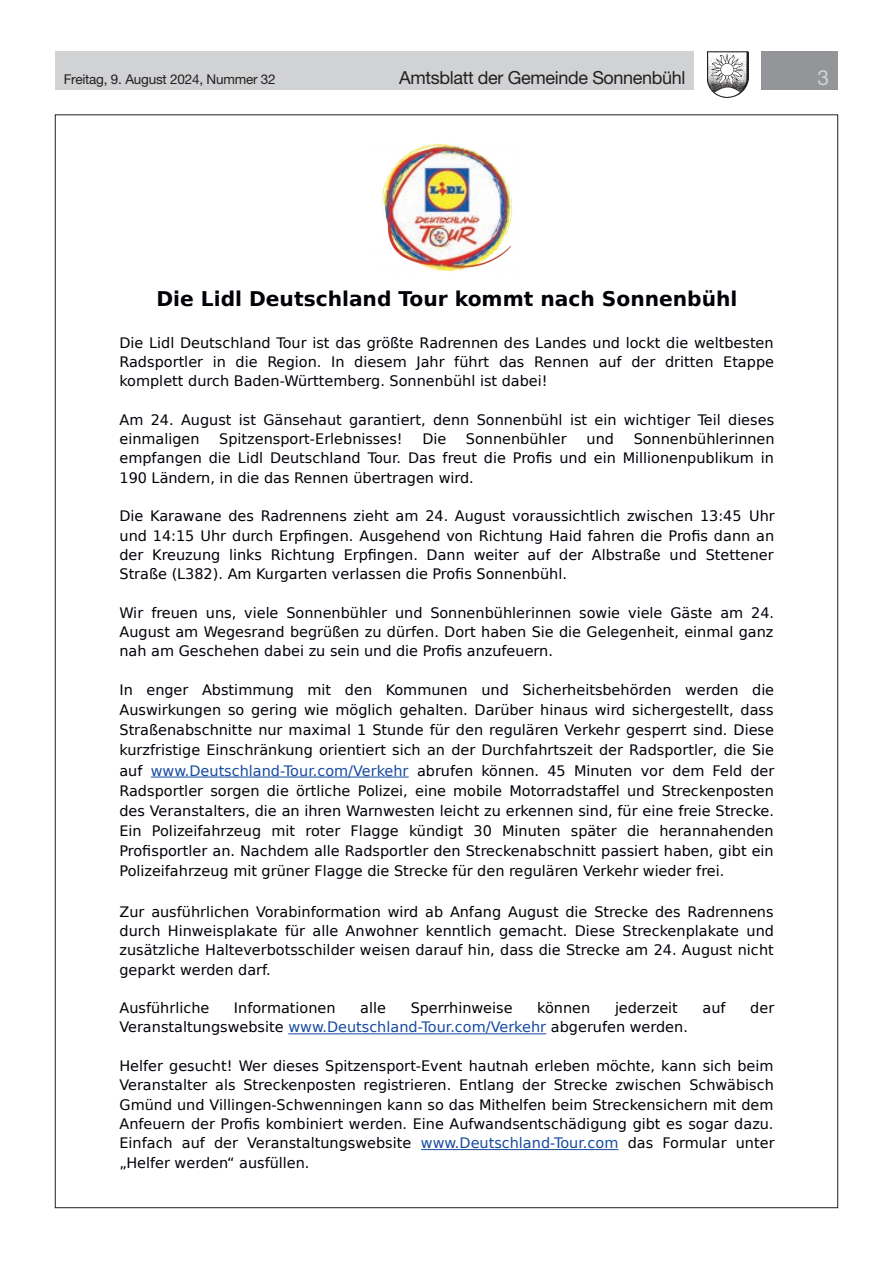
<style>
.page{position:relative;width:893px;height:1263px;background:#fff}
.page>*{position:absolute;margin:0;border:0;box-sizing:border-box;transform-origin:0 0}
.t1{font:21px "Helvetica Neue LT Std";color:#d1d2d4}
.t2{font:700 20.25px "DejaVu Sans";color:#000208}
.t3{font:18px "Helvetica Neue LT Std";letter-spacing:-.02em;color:#231f20}
.t4{font:14.4px/19.4px "DejaVu Sans";color:#000208;text-align:justify}
.t5{font:13.5px "Helvetica Neue LT Std";letter-spacing:-.015em;color:#231f20}
.s1{color:#164a9f}
</style>
<div class="page">
<div style="left:55px;top:51px;width:639px;height:38px;background:#d1d2d4"></div>
<div style="left:761px;top:51px;width:77px;height:38px;background:#939598"></div>
<img style="left:707px;top:51px;width:41px;height:47px">
<img style="left:382px;top:144px;width:131px;height:128px">
<hr style="left:151px;top:777px;width:258px;height:1px;background:#164a9f">
<hr style="left:288px;top:1033px;width:258px;height:1px;background:#164a9f">
<hr style="left:421px;top:1149px;width:198px;height:1px;background:#164a9f">
<p class="t5" style="left:64px;top:71px;width:213px">Freitag, 9. August 2024, Nummer 32</p>
<p class="t3" style="left:399px;top:67px;width:288px">Amtsblatt der Gemeinde Sonnenbühl</p>
<h1 class="t1" style="left:817px;top:65px;width:13px">3</h1>
<h2 class="t2" style="left:156px;top:290px;width:582px">Die Lidl Deutschland Tour kommt nach Sonnenbühl</h2>
<p class="t4" style="left:119px;top:334px;width:656px">Die Lidl Deutschland Tour ist das größte Radrennen des Landes und lockt die weltbesten Radsportler in die Region. In diesem Jahr führt das Rennen auf der dritten Etappe komplett durch Baden-Württemberg. Sonnenbühl ist dabei!</p>
<p class="t4" style="left:119px;top:411px;width:656px">Am 24. August ist Gänsehaut garantiert, denn Sonnenbühl ist ein wichtiger Teil dieses einmaligen</p>
<p class="t4" style="left:119px;top:430px;width:657px;text-indent:514px">Sonnenbühlerinnen empfangen die Lidl Deutschland Tour. Das freut die Profis und ein Millionenpublikum in 190 Ländern, in die das Rennen übertragen wird.</p>
<p class="t4" style="left:119px;top:508px;width:657px">Die Karawane des Radrennens zieht am 24. August voraussichtlich zwischen 13:45 Uhr und 14:15 Uhr durch Erpfingen. Ausgehend von Richtung Haid fahren die Profis dann an der Kreuzung links Richtung Erpfingen. Dann weiter auf der Albstraße und Stettener Straße (L382). Am Kurgarten verlassen die Profis Sonnenbühl.</p>
<p class="t4" style="left:119px;top:604px;width:656px">Wir freuen uns, viele Sonnenbühler und Sonnenbühlerinnen sowie viele Gäste am 24.<br>August am Wegesrand begrüßen zu dürfen. Dort haben Sie die Gelegenheit, einmal ganz nah am Geschehen dabei zu sein und die Profis anzufeuern.</p>
<p class="t4" style="left:119px;top:681px;width:656px;line-height:20.1px">In enger Abstimmung mit den Kommunen und Sicherheitsbehörden werden die Auswirkungen so gering wie möglich gehalten. Darüber hinaus wird sichergestellt, dass Straßenabschnitte nur maximal 1 Stunde für den regulären Verkehr gesperrt sind. Diese kurzfristige Einschränkung orientiert sich an der Durchfahrtszeit der Radsportler, die Sie auf <span class="s1">www.Deutschland-Tour.com/Verkehr</span> abrufen können. 45 Minuten vor dem Feld der Radsportler sorgen die örtliche Polizei, eine mobile Motorradstaffel und Streckenposten des Veranstalters, die an ihren Warnwesten leicht zu erkennen sind, für eine freie Strecke.<br>Ein Polizeifahrzeug mit roter Flagge kündigt 30 Minuten später die herannahenden Profisportler an. Nachdem alle Radsportler den Streckenabschnitt passiert haben, gibt ein Polizeifahrzeug mit grüner Flagge die Strecke für den regulären Verkehr wieder frei.</p>
<p class="t4" style="left:119px;top:903px;width:656px">Zur ausführlichen Vorabinformation wird ab Anfang August die Strecke des Radrennens durch Hinweisplakate für alle Anwohner kenntlich gemacht. Diese Streckenplakate und zusätzliche Halteverbotsschilder weisen darauf hin, dass die Strecke am 24. August nicht geparkt werden darf.</p>
<p class="t4" style="left:119px;top:999px;width:91px">Ausführliche</p>
<p class="t4" style="left:234px;top:999px;width:103px">Informationen</p>
<p class="t4" style="left:360px;top:999px;width:27px">alle</p>
<p class="t4" style="left:411px;top:999px;width:103px">Sperrhinweise</p>
<p class="t4" style="left:537px;top:999px;width:55px">können</p>
<p class="t4" style="left:615px;top:999px;width:64px">jederzeit</p>
<p class="t4" style="left:703px;top:999px;width:25px">auf</p>
<p class="t4" style="left:750px;top:999px;width:25px">der</p>
<p class="t4" style="left:119px;top:1019px;width:570px">Veranstaltungswebsite <span class="s1">www.Deutschland-Tour.com/Verkehr</span> abgerufen werden.</p>
<p class="t4" style="left:119px;top:1057px;width:657px">Helfer gesucht! Wer dieses Spitzensport-Event hautnah erleben möchte, kann sich beim Veranstalter als Streckenposten registrieren. Entlang der Strecke zwischen Schwäbisch Gmünd und Villingen-Schwenningen kann so das Mithelfen beim Streckensichern mit dem Anfeuern der Profis kombiniert werden. Eine Aufwandsentschädigung gibt es sogar dazu.<br>Einfach auf der Veranstaltungswebsite <span class="s1">www.Deutschland-Tour.com</span> das Formular unter „Helfer werden“ ausfüllen.</p>
<p class="t4" style="left:219px;top:430px;width:185px">Spitzensport-Erlebnisses!</p>
<p class="t4" style="left:422px;top:430px;width:25px">Die</p>
<p class="t4" style="left:466px;top:430px;width:102px">Sonnenbühler</p>
<p class="t4" style="left:587px;top:430px;width:29px">und</p>
</div>
